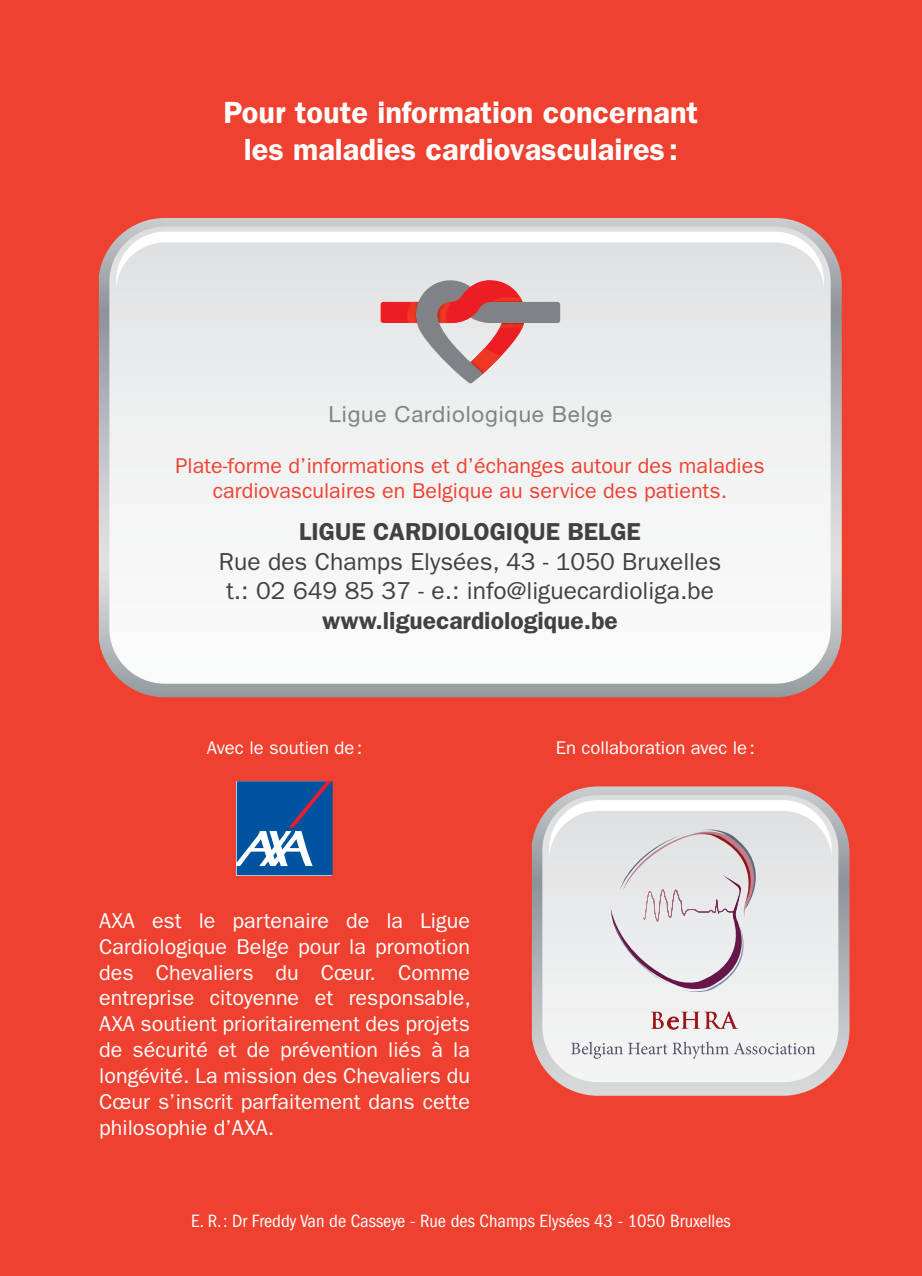
<style>
.page{position:relative;width:922px;height:1276px;background:#fff}
.page>*{position:absolute;margin:0;border:0;box-sizing:border-box;transform-origin:0 0}
.t1{font:600 30.75px/37px "ITC Franklin Gothic Std";color:#fff;text-align:center}
.t2{font:24.5px/29.5px "ITC Franklin Gothic Std";color:#414042}
.t3{font:600 24.5px "ITC Franklin Gothic Std";color:#414042}
.t4{font:22.25px "Helvetica Neue LT Std";letter-spacing:.04em;color:#808285}
.t5{font:21.5px/25.8px "ITC Franklin Gothic Std";color:#fff;text-align:justify}
.t6{font:21.5px/25.8px "ITC Franklin Gothic Std";color:#ef4130;text-align:center}
.t7{font:condensed 18.5px "ITC Franklin Gothic Std";color:#fff}
.t8{font:18.5px "ITC Franklin Gothic Std";color:#fff}
</style>
<div class="page">
<div style="left:0;top:0;width:921px;height:1276px;background:#ef4130"></div>
<svg style="left:531px;top:786px;width:318px;height:309px"></svg>
<svg style="left:542px;top:795px;width:296px;height:287px;background:#ece9e9"></svg>
<svg style="left:99px;top:218px;width:742px;height:479px;background:#b9a9aa"></svg>
<div style="left:109px;top:226px;width:721px;height:457px;background:#f5f5f6"></div>
<svg style="left:116px;top:232px;width:707px;height:152px;background:#e3dedf"></svg>
<img style="left:470px;top:348px;width:30px;height:27px">
<img style="left:437px;top:302px;width:13px;height:21px">
<svg style="left:236px;top:781px;width:96px;height:94px;background:#2d6caa"></svg>
<svg style="left:650px;top:1011px;width:88px;height:18px;background:#d6adaf"></svg>
<svg style="left:571px;top:1041px;width:244px;height:17px;background:#d5d5db"></svg>
<svg style="left:549px;top:800px;width:282px;height:195px;background:#e3e0e3"></svg>
<h1 class="t1" style="left:223px;top:94px;width:476px">Pour toute information concernant les maladies cardiovasculaires :</h1>
<p class="t4" style="left:328px;top:401px;width:285px">Ligue Cardiologique Belge</p>
<p class="t6" style="left:175px;top:452px;width:590px">Plate-forme d’informations et d’échanges autour des maladies cardiovasculaires en Belgique au service des patients.</p>
<p class="t3" style="left:299px;top:517px;width:343px">LIGUE CARDIOLOGIQUE BELGE</p>
<p class="t2" style="left:219px;top:547px;width:504px">Rue des Champs Elysées, 43 - 1050 Bruxelles t.: 02 649 85 37 - e.: info@liguecardioliga.be</p>
<p class="t3" style="left:322px;top:606px;width:297px">www.liguecardiologique.be</p>
<p class="t8" style="left:207px;top:737px;width:157px">Avec le soutien de:</p>
<p class="t8" style="left:555px;top:737px;width:201px">En collaboration avec le:</p>
<p class="t5" style="left:99px;top:908px;width:373px">AXA est le partenaire de la Ligue Cardiologique Belge pour la promotion des Chevaliers du Cœur. Comme entreprise citoyenne et responsable, AXA soutient prioritairement des projets de sécurité et de prévention liés à la longévité. La mission des Chevaliers du Cœur s’inscrit parfaitement dans cette philosophie d’AXA.</p>
<p class="t7" style="left:191px;top:1210px;width:541px">E. R.: Dr Freddy Van de Casseye - Rue des Champs Elysées 43 - 1050 Bruxelles</p>
</div>
